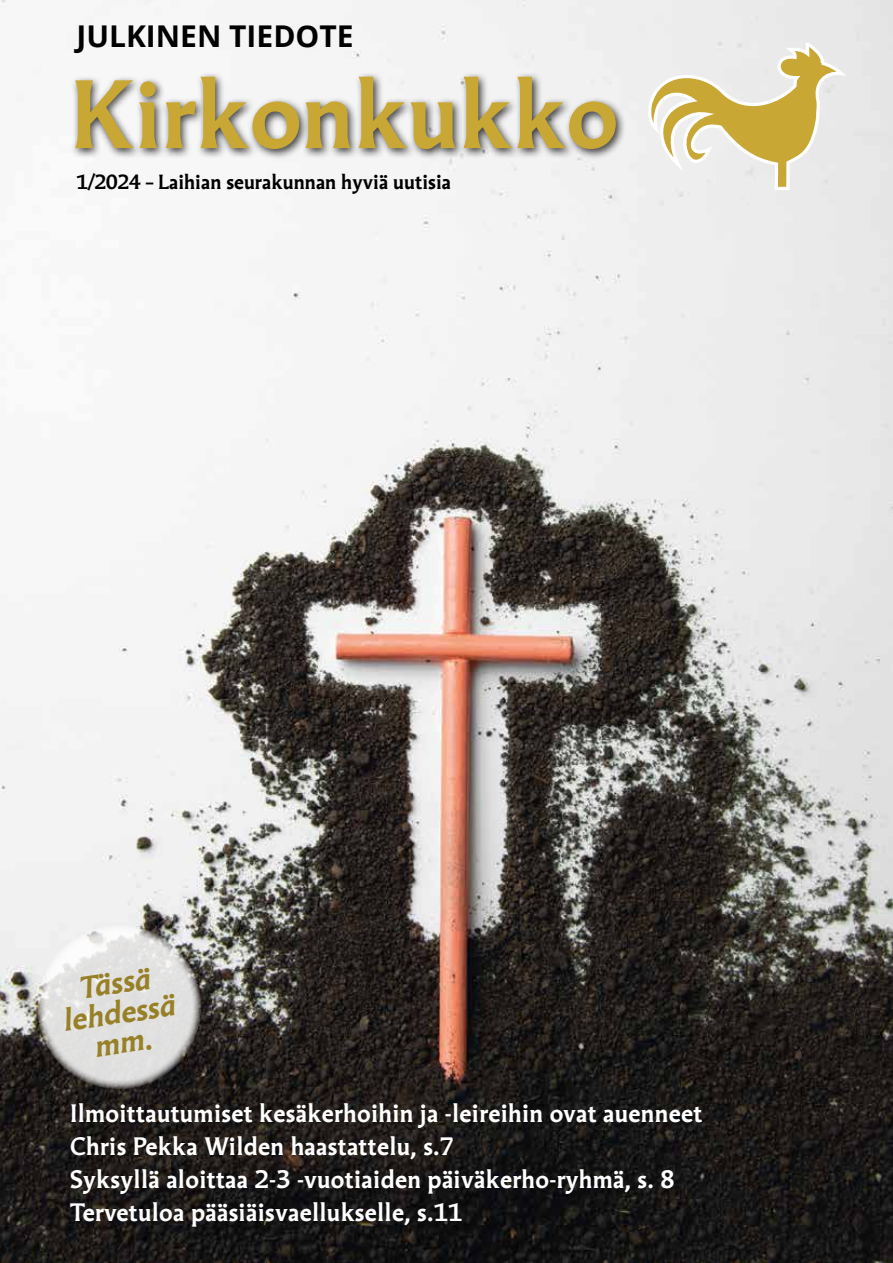
<style>
.page{position:relative;width:893px;height:1263px;background:#fff}
.page>*{position:absolute;margin:0;border:0;box-sizing:border-box;transform-origin:0 0}
.t1{font:700 91.5px "Martti";color:#c9a734}
.t2{font:700 30px "Open Sans";color:#000}
.t3{font:italic 700 29.7px/30px "Martti";color:#988027;text-align:center}
.t4{font:700 24px/33px "Martti Display";letter-spacing:.01em;color:#fff}
.t5{font:700 19.5px "Martti";color:#000}
</style>
<div class="page">
<img style="left:0;top:0;width:893px;height:1263px">
<div style="left:71px;top:72px;width:556px;height:88px;background:#000;opacity:.76"></div>
<svg style="left:31px;top:919px;width:177px;height:176px"></svg>
<svg style="left:647px;top:40px;width:205px;height:152px"></svg>
<p class="t2" style="left:76px;top:15px;width:279px">JULKINEN TIEDOTE</p>
<h1 class="t1" style="left:70px;top:54px;width:550px">Kirkonkukko</h1>
<p class="t5" style="left:77px;top:169px;width:376px">1/2024 – Laihian seurakunnan hyviä uutisia</p>
<p class="t3" style="left:56px;top:976px;width:115px;rotate:-9deg">Tässä lehdessä mm.</p>
<p class="t4" style="left:70px;top:1097px;width:634px">Ilmoittautumiset kesäkerhoihin ja -leireihin ovat auenneet Chris Pekka Wilden haastattelu, s.7<br>Syksyllä aloittaa 2-3 -vuotiaiden päiväkerho-ryhmä, s. 8<br>Tervetuloa pääsiäisvaellukselle, s.11</p>
</div>
